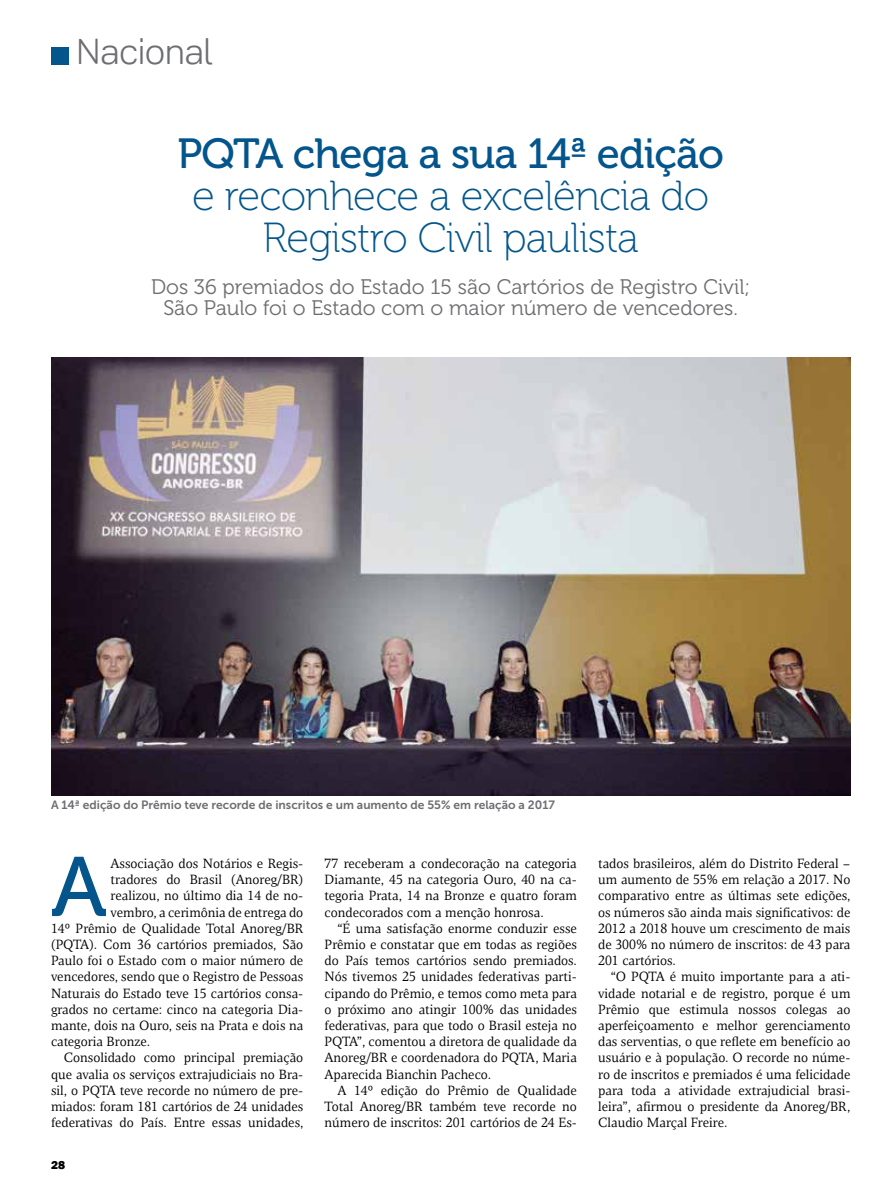
<style>
.page{position:relative;width:893px;height:1191px;background:#fff}
.page>*{position:absolute;margin:0;border:0;box-sizing:border-box;transform-origin:0 0}
.t1{font:84px "Museo 500";color:#03558b}
.t2{font:42px/42px "Museo 100";letter-spacing:-.02em;color:#03558b;text-align:center}
.t3{font:42px "Museo 500";letter-spacing:-.02em;color:#03558b}
.t4{font:300 36px "NII Sans";color:#6d6e71}
.t5{font:21px/21px "Museo 300";color:#6d6e71;text-align:center}
.t6{font:13.5px/16.2px "NII Serif";color:#000;text-align:justify}
.t7{font:12px "Museo Sans 700";color:#6d6e71}
.t8{font:800 12px "Franklin Gothic";color:#000}
</style>
<div class="page">
<div style="left:51px;top:47px;width:17px;height:17px;background:#03558b"></div>
<img style="left:51px;top:357px;width:799px;height:438px">
<h3 class="t4" style="left:77px;top:29px;width:138px">Nacional</h3>
<h2 class="t3" style="left:177px;top:130px;width:548px">PQTA chega a sua 14ª edição</h2>
<h2 class="t2" style="left:192px;top:175px;width:519px">e reconhece a excelência do<br>Registro Civil paulista</h2>
<h3 class="t5" style="left:151px;top:276px;width:601px">Dos 36 premiados do Estado 15 são Cartórios de Registro Civil;<br>São Paulo foi o Estado com o maior número de vencedores.</h3>
<p class="t7" style="left:51px;top:797px;width:506px">A 14ª edição do Prêmio teve recorde de inscritos e um aumento de 55% em relação a 2017</p>
<h1 class="t1" style="left:51px;top:841px;width:57px">A</h1>
<p class="t6" style="left:111px;top:855px;width:194px">Associação dos Notários e Regis-</p>
<p class="t6" style="left:111px;top:871px;width:194px">tradores do Brasil (Anoreg/BR)</p>
<p class="t6" style="left:111px;top:887px;width:194px">realizou, no último dia 14 de no-</p>
<p class="t6" style="left:111px;top:903px;width:194px">vembro, a cerimônia de entrega do</p>
<p class="t6" style="left:51px;top:920px;width:254px">14º Prêmio de Qualidade Total Anoreg/BR</p>
<p class="t6" style="left:51px;top:936px;width:254px">(PQTA). Com 36 cartórios premiados, São</p>
<p class="t6" style="left:51px;top:952px;width:254px">Paulo foi o Estado com o maior número de</p>
<p class="t6" style="left:51px;top:968px;width:254px">vencedores, sendo que o Registro de Pessoas</p>
<p class="t6" style="left:51px;top:984px;width:254px">Naturais do Estado teve 15 cartórios consa-</p>
<p class="t6" style="left:51px;top:1001px;width:254px">grados no certame: cinco na categoria Dia-</p>
<p class="t6" style="left:51px;top:1017px;width:254px">mante, dois na Ouro, seis na Prata e dois na</p>
<p class="t6" style="left:51px;top:1033px;width:101px">categoria Bronze.</p>
<p class="t6" style="left:64px;top:1049px;width:241px">Consolidado como principal premiação</p>
<p class="t6" style="left:51px;top:1065px;width:254px">que avalia os serviços extrajudiciais no Bra-</p>
<p class="t6" style="left:51px;top:1082px;width:254px">sil, o PQTA teve recorde no número de pre-</p>
<p class="t6" style="left:51px;top:1098px;width:254px">miados: foram 181 cartórios de 24 unidades</p>
<p class="t6" style="left:51px;top:1114px;width:254px">federativas do País. Entre essas unidades,</p>
<p class="t8" style="left:51px;top:1157px;width:16px">28</p>
<p class="t6" style="left:325px;top:855px;width:254px">77 receberam a condecoração na categoria Diamante, 45 na categoria Ouro, 40 na ca&shy;tegoria Prata, 14 na Bronze e quatro foram condecorados com a menção honrosa.</p>
<p class="t6" style="left:325px;top:920px;width:254px;text-indent:13px">“É uma satisfação enorme conduzir esse Prêmio e constatar que em todas as regiões do País temos cartórios sendo premiados.<br>Nós tivemos 25 unidades federativas parti&shy;cipando do Prêmio, e temos como meta para o próximo ano atingir 100% das unidades federativas, para que todo o Brasil esteja no PQTA”, comentou a diretora de qualidade da Anoreg/BR e coordenadora do PQTA, Maria Aparecida Bianchin Pacheco.</p>
<p class="t6" style="left:325px;top:1082px;width:254px;text-indent:13px">A 14º edição do Prêmio de Qualidade Total Anoreg/BR também teve recorde no número de inscritos: 201 cartórios de 24 Es-</p>
<p class="t6" style="left:598px;top:855px;width:254px">tados brasileiros, além do Distrito Federal – um aumento de 55% em relação a 2017. No comparativo entre as últimas sete edições, os números são ainda mais significativos: de 2012 a 2018 houve um crescimento de mais de 300% no número de inscritos: de 43 para 201 cartórios.</p>
<p class="t6" style="left:598px;top:968px;width:254px;text-indent:13px">“O PQTA é muito importante para a ati&shy;vidade notarial e de registro, porque é um Prêmio que estimula nossos colegas ao aperfeiçoamento e melhor gerenciamento das serventias, o que reflete em benefício ao usuário e à população. O recorde no núme&shy;ro de inscritos e premiados é uma felicidade para toda a atividade extrajudicial brasi&shy;leira”, afirmou o presidente da Anoreg/BR, Claudio Marçal Freire.</p>
</div>
